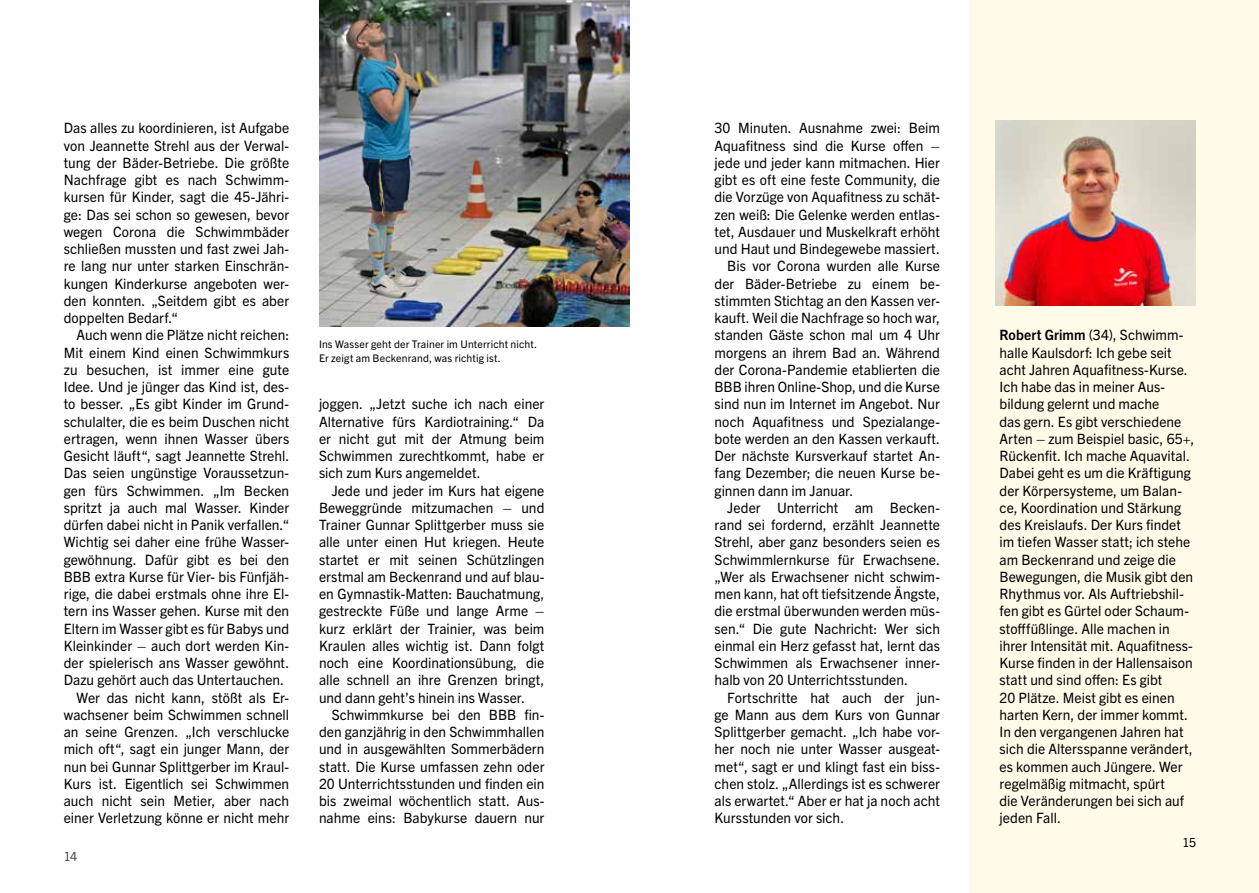
<style>
.page{position:relative;width:1259px;height:893px;background:#fff}
.page>*{position:absolute;margin:0;border:0;box-sizing:border-box;transform-origin:0 0}
.t1{font:14.25px/17.2px "Trade Gothic Next LT Pro";letter-spacing:.005em;color:#000;text-align:justify}
.t2{font:12.75px "Trade Gothic Next SR Pro";color:#4a4a49}
.t3{font:12.6px "Trade Gothic Next LT Pro";color:#000}
.t4{font:10.5px/13.5px "Trade Gothic Next LT Pro";letter-spacing:.015em;color:#000}
.s1{font-weight:700}
</style>
<div class="page">
<div style="left:969px;top:0;width:290px;height:893px;background:#fffbe8"></div>
<img style="left:995px;top:120px;width:200px;height:186px">
<img style="left:319px;top:0;width:310px;height:326px">
<p class="t1" style="left:64px;top:119px;width:227px">Das alles zu koordinieren, ist Aufgabe von Jeannette Strehl aus der Verwal&shy;tung der Bäder-Betriebe. Die größte Nachfrage gibt es nach Schwimm&shy;kursen für Kinder, sagt die 45-Jähri&shy;ge: Das sei schon so gewesen, bevor wegen Corona die Schwimmbäder schließen mussten und fast zwei Jah&shy;re lang nur unter starken Einschrän&shy;kungen Kinderkurse angeboten wer&shy;den konnten. „Seitdem gibt es aber doppelten Bedarf.“</p>
<p class="t1" style="left:77px;top:326px;width:214px">Auch wenn die Plätze nicht reichen:</p>
<p class="t1" style="left:64px;top:343px;width:227px">Mit einem Kind einen Schwimmkurs</p>
<p class="t1" style="left:64px;top:360px;width:227px">zu besuchen, ist immer eine gute</p>
<p class="t1" style="left:64px;top:377px;width:227px">Idee. Und je jünger das Kind ist, des-</p>
<p class="t1" style="left:64px;top:395px;width:227px">to besser. „Es gibt Kinder im Grund-</p>
<p class="t1" style="left:64px;top:412px;width:227px">schulalter, die es beim Duschen nicht</p>
<p class="t1" style="left:64px;top:429px;width:227px">ertragen, wenn ihnen Wasser übers</p>
<p class="t1" style="left:64px;top:446px;width:227px">Gesicht läuft“, sagt Jeannette Strehl.</p>
<p class="t1" style="left:64px;top:464px;width:227px">Das seien ungünstige Voraussetzun-</p>
<p class="t1" style="left:64px;top:481px;width:227px">gen fürs Schwimmen. „Im Becken</p>
<p class="t1" style="left:64px;top:498px;width:227px">spritzt ja auch mal Wasser. Kinder</p>
<p class="t1" style="left:64px;top:515px;width:227px">dürfen dabei nicht in Panik verfallen.“</p>
<p class="t1" style="left:64px;top:533px;width:227px">Wichtig sei daher eine frühe Wasser-</p>
<p class="t1" style="left:64px;top:550px;width:227px">gewöhnung. Dafür gibt es bei den</p>
<p class="t1" style="left:64px;top:567px;width:227px">BBB extra Kurse für Vier- bis Fünfjäh-</p>
<p class="t1" style="left:64px;top:584px;width:227px">rige, die dabei erstmals ohne ihre El-</p>
<p class="t1" style="left:64px;top:602px;width:227px">tern ins Wasser gehen. Kurse mit den</p>
<p class="t1" style="left:64px;top:619px;width:227px">Eltern im Wasser gibt es für Babys und</p>
<p class="t1" style="left:64px;top:636px;width:227px">Kleinkinder – auch dort werden Kin-</p>
<p class="t1" style="left:64px;top:653px;width:227px">der spielerisch ans Wasser gewöhnt.</p>
<p class="t1" style="left:64px;top:671px;width:222px">Dazu gehört auch das Untertauchen.</p>
<p class="t1" style="left:77px;top:688px;width:214px">Wer das nicht kann, stößt als Er-</p>
<p class="t1" style="left:64px;top:705px;width:227px">wachsener beim Schwimmen schnell</p>
<p class="t1" style="left:64px;top:722px;width:227px">an seine Grenzen. „Ich verschlucke</p>
<p class="t1" style="left:64px;top:740px;width:227px">mich oft“, sagt ein junger Mann, der</p>
<p class="t1" style="left:64px;top:757px;width:227px">nun bei Gunnar Splittgerber im Kraul-</p>
<p class="t1" style="left:64px;top:774px;width:227px">Kurs ist. Eigentlich sei Schwimmen</p>
<p class="t1" style="left:64px;top:791px;width:227px">auch nicht sein Metier, aber nach</p>
<p class="t1" style="left:64px;top:809px;width:227px">einer Verletzung könne er nicht mehr</p>
<p class="t2" style="left:64px;top:847px;width:15px">14</p>
<p class="t4" style="left:319px;top:337px;width:220px">Ins Wasser geht der Trainer im Unterricht nicht.<br>Er zeigt am Beckenrand, was richtig ist.</p>
<p class="t1" style="left:319px;top:395px;width:227px">joggen. „Jetzt suche ich nach einer Alternative fürs Kardiotraining.“ Da er nicht gut mit der Atmung beim Schwimmen zurechtkommt, habe er sich zum Kurs angemeldet.</p>
<p class="t1" style="left:319px;top:481px;width:227px;text-indent:13px">Jede und jeder im Kurs hat eigene Beweggründe mitzumachen – und Trainer Gunnar Splittgerber muss sie alle unter einen Hut kriegen. Heute startet er mit seinen Schützlingen erstmal am Beckenrand und auf blau&shy;en Gymnastik-Matten: Bauchatmung, gestreckte Füße und lange Arme – kurz erklärt der Trainier, was beim Kraulen alles wichtig ist. Dann folgt noch eine Koordinationsübung, die alle schnell an ihre Grenzen bringt, und dann geht’s hinein ins Wasser.</p>
<p class="t1" style="left:319px;top:705px;width:227px;text-indent:13px">Schwimmkurse bei den BBB fin&shy;den ganzjährig in den Schwimmhallen und in ausgewählten Sommerbädern statt. Die Kurse umfassen zehn oder 20 Unterrichtsstunden und finden ein bis zweimal wöchentlich statt. Aus&shy;nahme eins: Babykurse dauern nur</p>
<p class="t1" style="left:714px;top:119px;width:227px">30 Minuten. Ausnahme zwei: Beim</p>
<p class="t1" style="left:714px;top:136px;width:227px">Aquafitness sind die Kurse offen –</p>
<p class="t1" style="left:714px;top:153px;width:227px">jede und jeder kann mitmachen. Hier</p>
<p class="t1" style="left:714px;top:170px;width:227px">gibt es oft eine feste Community, die</p>
<p class="t1" style="left:714px;top:188px;width:227px">die Vorzüge von Aquafitness zu schät-</p>
<p class="t1" style="left:714px;top:205px;width:227px">zen weiß: Die Gelenke werden entlas-</p>
<p class="t1" style="left:714px;top:222px;width:227px">tet, Ausdauer und Muskelkraft erhöht</p>
<p class="t1" style="left:714px;top:239px;width:227px">und Haut und Bindegewebe massiert.</p>
<p class="t1" style="left:727px;top:257px;width:214px">Bis vor Corona wurden alle Kurse</p>
<p class="t1" style="left:714px;top:274px;width:227px">der Bäder-Betriebe zu einem be-</p>
<p class="t1" style="left:714px;top:291px;width:227px">stimmten Stichtag an den Kassen ver-</p>
<p class="t1" style="left:714px;top:308px;width:227px">kauft. Weil die Nachfrage so hoch war,</p>
<p class="t1" style="left:714px;top:326px;width:227px">standen Gäste schon mal um 4 Uhr</p>
<p class="t1" style="left:714px;top:343px;width:227px">morgens an ihrem Bad an. Während</p>
<p class="t1" style="left:714px;top:360px;width:227px">der Corona-Pandemie etablierten die</p>
<p class="t1" style="left:714px;top:377px;width:227px">BBB ihren Online-Shop, und die Kurse</p>
<p class="t1" style="left:714px;top:395px;width:227px">sind nun im Internet im Angebot. Nur</p>
<p class="t1" style="left:714px;top:412px;width:227px">noch Aquafitness und Spezialange-</p>
<p class="t1" style="left:714px;top:429px;width:227px">bote werden an den Kassen verkauft.</p>
<p class="t1" style="left:714px;top:446px;width:227px">Der nächste Kursverkauf startet An-</p>
<p class="t1" style="left:714px;top:464px;width:227px">fang Dezember; die neuen Kurse be-</p>
<p class="t1" style="left:714px;top:481px;width:140px">ginnen dann im Januar.</p>
<p class="t1" style="left:727px;top:498px;width:214px">Jeder Unterricht am Becken-</p>
<p class="t1" style="left:714px;top:515px;width:227px">rand sei fordernd, erzählt Jeannette</p>
<p class="t1" style="left:714px;top:533px;width:227px">Strehl, aber ganz besonders seien es</p>
<p class="t1" style="left:714px;top:550px;width:227px">Schwimmlernkurse für Erwachsene.</p>
<p class="t1" style="left:714px;top:567px;width:227px">„Wer als Erwachsener nicht schwim-</p>
<p class="t1" style="left:714px;top:584px;width:227px">men kann, hat oft tiefsitzende Ängste,</p>
<p class="t1" style="left:714px;top:602px;width:227px">die erstmal überwunden werden müs-</p>
<p class="t1" style="left:714px;top:619px;width:227px">sen.“ Die gute Nachricht: Wer sich</p>
<p class="t1" style="left:714px;top:636px;width:227px">einmal ein Herz gefasst hat, lernt das</p>
<p class="t1" style="left:714px;top:653px;width:227px">Schwimmen als Erwachsener inner-</p>
<p class="t1" style="left:714px;top:671px;width:195px">halb von 20 Unterrichtsstunden.</p>
<p class="t1" style="left:727px;top:688px;width:214px">Fortschritte hat auch der jun-</p>
<p class="t1" style="left:714px;top:705px;width:227px">ge Mann aus dem Kurs von Gunnar</p>
<p class="t1" style="left:714px;top:722px;width:227px">Splittgerber gemacht. „Ich habe vor-</p>
<p class="t1" style="left:714px;top:740px;width:227px">her noch nie unter Wasser ausgeat-</p>
<p class="t1" style="left:714px;top:757px;width:227px">met“, sagt er und klingt fast ein biss-</p>
<p class="t1" style="left:714px;top:774px;width:227px">chen stolz. „Allerdings ist es schwerer</p>
<p class="t1" style="left:714px;top:791px;width:227px">als erwartet.“ Aber er hat ja noch acht</p>
<p class="t1" style="left:714px;top:809px;width:131px">Kursstunden vor sich.</p>
<p class="t1" style="left:999px;top:326px;width:196px;text-align:left"><span class="s1">Robert Grimm</span> (34), Schwimm&shy;halle Kaulsdorf: Ich gebe seit acht Jahren Aquafitness-Kurse.<br>Ich habe das in meiner Aus&shy;bildung gelernt und mache<br>das gern. Es gibt verschiedene<br>Arten – zum Beispiel basic, 65+,<br>Rückenfit. Ich mache Aquavital.<br>Dabei geht es um die Kräftigung der Körpersysteme, um Balan&shy;ce, Koordination und Stärkung des Kreislaufs. Der Kurs findet im tiefen Wasser statt; ich stehe am Beckenrand und zeige die<br>Bewegungen, die Musik gibt den<br>Rhythmus vor. Als Auftriebshil&shy;fen gibt es Gürtel oder Schaum&shy;stofffüßlinge. Alle machen in ihrer Intensität mit. Aquafitness-<br>Kurse finden in der Hallensaison statt und sind offen: Es gibt<br>20 Plätze. Meist gibt es einen harten Kern, der immer kommt.<br>In den vergangenen Jahren hat sich die Altersspanne verändert, es kommen auch Jüngere. Wer regelmäßig mitmacht, spürt<br>die Veränderungen bei sich auf jeden Fall.</p>
<p class="t3" style="left:1182px;top:834px;width:15px">15</p>
</div>
